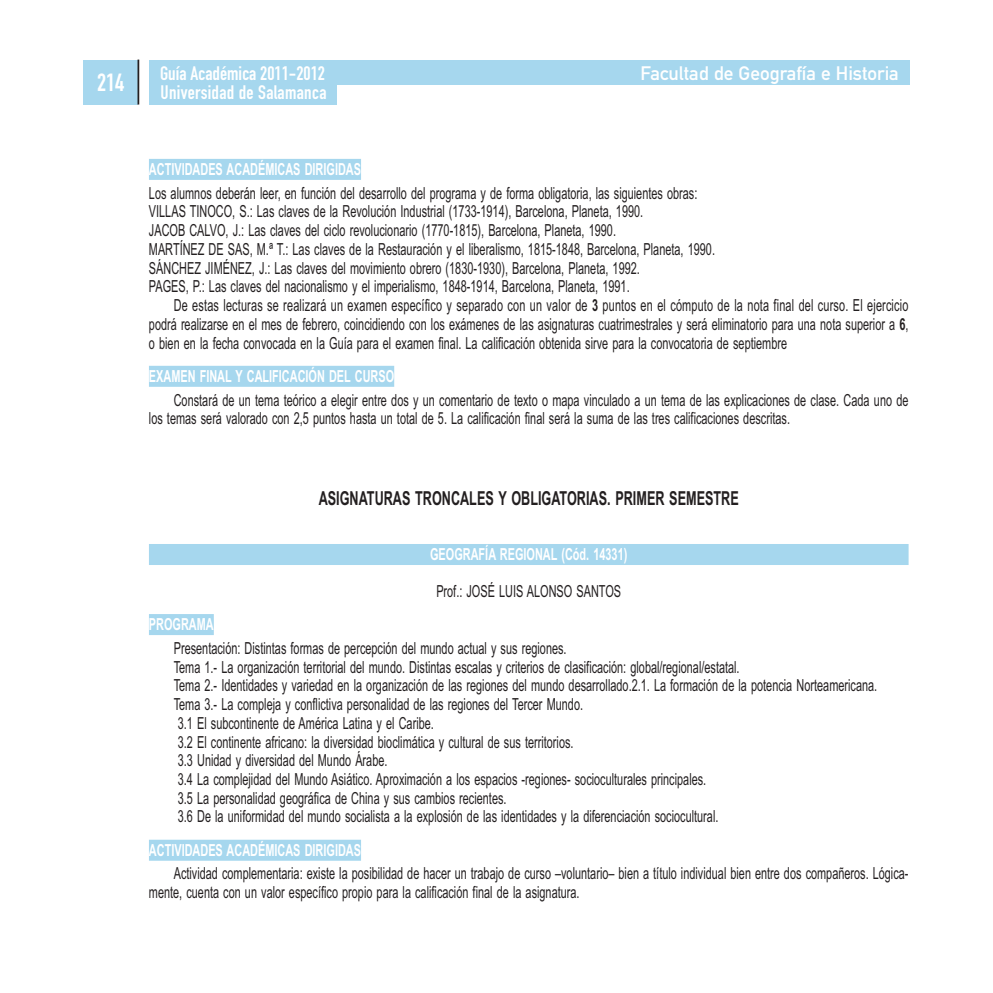
<style>
.page{position:relative;width:993px;height:993px;background:#fff}
.page>*{position:absolute;margin:0;border:0;box-sizing:border-box;transform-origin:0 0}
.t1{font:24.5px "DIN Engschrift Alternate";color:#fff}
.t2{font:700 19.25px "Arial Narrow";color:#231f20;scale:.8 1}
.t3{font:19.25px "DIN Engschrift Alternate";letter-spacing:.01em;color:#fff}
.t4{font:19.25px "DIN Mittelschrift";color:#fff}
.t5{font:16.62px/18.7px "Arial Narrow";color:#231f20;scale:.8 1}
.t6{font:700 16.62px "Arial Narrow";color:#fff;scale:.8 1}
.s1{font-weight:700}
</style>
<div class="page">
<div style="left:149px;top:159px;width:212px;height:21px;background:#a6d7ee"></div>
<div style="left:149px;top:365px;width:245px;height:21px;background:#a6d7ee"></div>
<div style="left:149px;top:544px;width:759px;height:21px;background:#a6d7ee"></div>
<div style="left:149px;top:614px;width:65px;height:21px;background:#a6d7ee"></div>
<div style="left:149px;top:839px;width:212px;height:21px;background:#a6d7ee"></div>
<div style="left:83px;top:60px;width:55px;height:44px;background:#a6d7ee"></div>
<hr style="left:137px;top:60px;width:2px;height:44px;background:#231f20">
<div style="left:149px;top:60px;width:760px;height:25px;background:#a6d7ee"></div>
<div style="left:149px;top:83px;width:187px;height:21px;background:#a6d7ee"></div>
<h1 class="t1" style="left:97px;top:73px;width:29px">214</h1>
<p class="t3" style="left:160px;top:66px;width:166px">Guía Académica 2011-2012</p>
<p class="t4" style="left:640px;top:66px;width:260px">Facultad de Geografía e Historia</p>
<p class="t3" style="left:160px;top:85px;width:167px">Universidad de Salamanca</p>
<p class="t6" style="left:149px;top:163px;width:266px">ACTIVIDADES ACADÉMICAS DIRIGIDAS</p>
<p class="t5" style="left:149px;top:185px;width:709px">Los alumnos deberán leer, en función del desarrollo del programa y de forma obligatoria, las siguientes obras:<br>VILLAS TINOCO, S.: Las claves de la Revolución Industrial (1733-1914), Barcelona, Planeta, 1990.<br>JACOB CALVO, J.: Las claves del ciclo revolucionario (1770-1815), Barcelona, Planeta, 1990.<br>MARTÍNEZ DE SAS, M.ª T.: Las claves de la Restauración y el liberalismo, 1815-1848, Barcelona, Planeta, 1990.<br>SÁNCHEZ JIMÉNEZ, J.: Las claves del movimiento obrero (1830-1930), Barcelona, Planeta, 1992.<br>PAGES, P.: Las claves del nacionalismo y el imperialismo, 1848-1914, Barcelona, Planeta, 1991.</p>
<p class="t5" style="left:149px;top:297px;width:950px;text-align:justify;text-indent:25px">De estas lecturas se realizará un examen específico y separado con un valor de <span class="s1">3</span> puntos en el cómputo de la nota final del curso. El ejercicio podrá realizarse en el mes de febrero, coincidiendo con los exámenes de las asignaturas cuatrimestrales y será eliminatorio para una nota superior a <span class="s1">6</span>, o bien en la fecha convocada en la Guía para el examen final. La calificación obtenida sirve para la convocatoria de septiembre</p>
<p class="t6" style="left:149px;top:370px;width:308px">EXAMEN FINAL Y CALIFICACIÓN DEL CURSO</p>
<p class="t5" style="left:149px;top:392px;width:950px;text-indent:25px">Constará de un tema teórico a elegir entre dos y un comentario de texto o mapa vinculado a un tema de las explicaciones de clase. Cada uno de los te mas será valorado con 2,5 puntos hasta un total de 5. La calificación final será la suma de las tres calificaciones descritas.</p>
<p class="t2" style="left:318px;top:491px;width:526px">ASIGNATURAS TRONCALES Y OBLIGATORIAS. PRIMER SEMESTRE</p>
<p class="t6" style="left:430px;top:548px;width:248px">GEOGRAFÍA REGIONAL (Cód. 14331)</p>
<p class="t5" style="left:436px;top:583px;width:232px">Prof.: JOSÉ LUIS ALONSO SANTOS</p>
<p class="t6" style="left:149px;top:618px;width:83px">PROGRAMA</p>
<p class="t5" style="left:174px;top:640px;width:880px">Presentación: Distintas formas de percepción del mundo actual y sus regiones.<br>Tema 1.- La organización territorial del mundo. Distintas escalas y criterios de clasificación: global/regional/estatal.<br>Tema 2.- Identidades y variedad en la organización de las regiones del mundo desarrollado.2.1. La formación de la potencia Norteamericana.<br>Tema 3.- La compleja y conflictiva personalidad de las regiones del Tercer Mundo.<br>3.1 El subcontinente de América Latina y el Caribe.<br>3.2 El continente africano: la diversidad bioclimática y cultural de sus territorios.<br>3.3 Unidad y diversidad del Mundo Árabe.<br>3.4 La complejidad del Mundo Asiático. Aproximación a los espacios -regiones- socioculturales principales.<br>3.5 La personalidad geográfica de China y sus cambios recientes.<br>3.6 De la uniformidad del mundo socialista a la explosión de las identidades y la diferenciación sociocultural.</p>
<p class="t6" style="left:149px;top:843px;width:266px">ACTIVIDADES ACADÉMICAS DIRIGIDAS</p>
<p class="t5" style="left:149px;top:865px;width:950px;text-indent:25px">Actividad complementaria: existe la posibilidad de hacer un trabajo de curso –voluntario– bien a título individual bien entre dos compañeros. Lógica&shy;mente, cuenta con un valor específico propio para la calificación final de la asignatura.</p>
</div>
